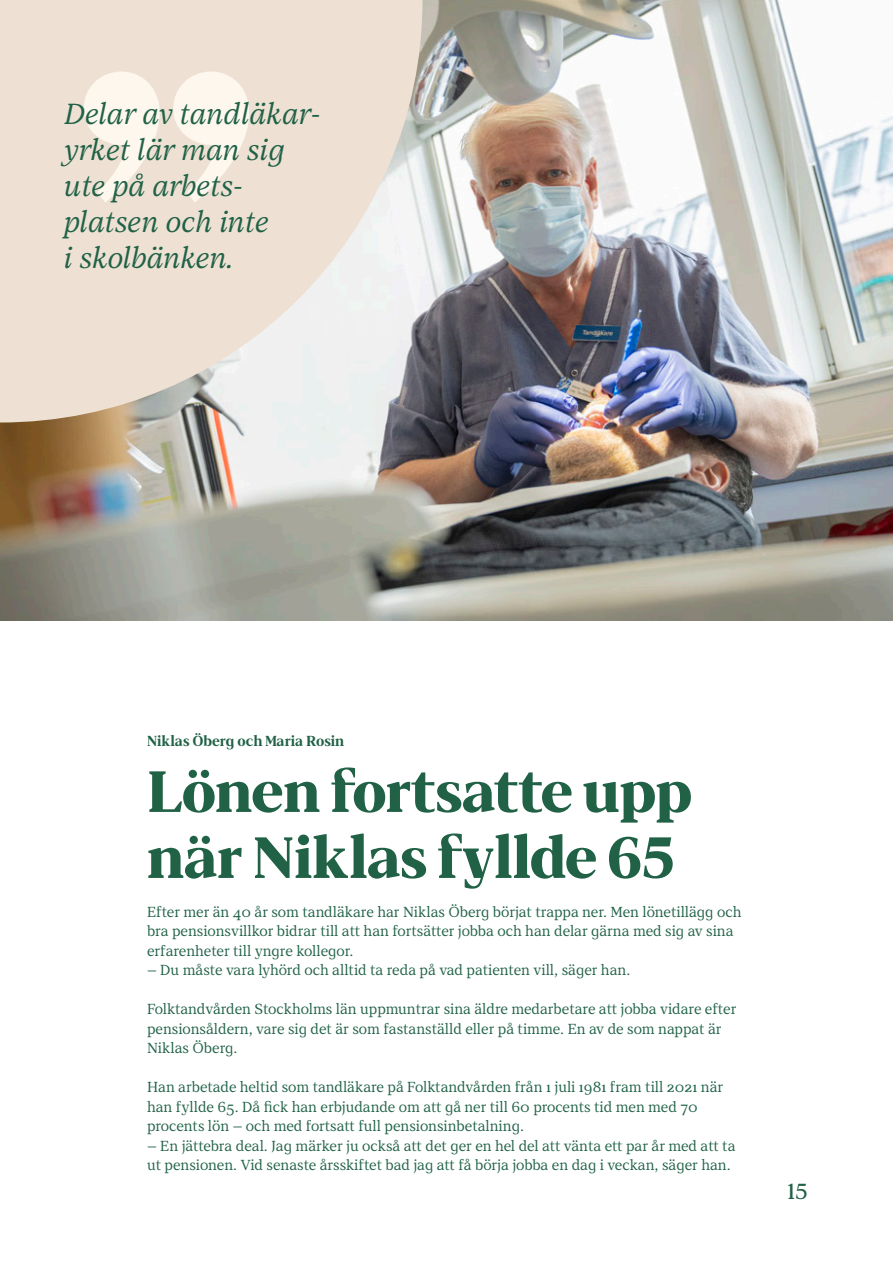
<style>
.page{position:relative;width:893px;height:1263px;background:#fff}
.page>*{position:absolute;margin:0;border:0;box-sizing:border-box;transform-origin:0 0}
.Rubrik_6_10_13__Bold_NEG__H6{font:700 450px "KPA";color:#fef7ee}
.Rubrik_1_40_44_Display_Black_H1{font:900 60px/66px "KPA Display";color:#216247}
.Citat{font:italic 30px/36px "KPA";color:#216247}
.t1{font:22.5px "KPA";color:#216247}
.Brödtext_1_nytt_stycke_10_13__primär__P{font:15px/19.5px "KPA";color:#216247}
.Brödtext_1_10_13__primär___P{font:15px/19.5px "KPA";color:#216247}
.Rubrik_5A_10_13_Bold__Utan_luft_innan__H{font:700 15px "KPA";color:#216247}
</style>
<div class="page">
<img style="left:0;top:0;width:893px;height:621px">
<svg style="left:0;top:0;width:422px;height:422px;background:#eae0d6"></svg>
<h6 class="Rubrik_6_10_13__Bold_NEG__H6" style="left:67px;top:-1px;width:205px">”</h6>
<p class="Citat" style="left:64px;top:96px;width:258px">Delar av tandläkar&shy;yrket lär man sig ute på arbets&shy;platsen och inte<br>i skolbänken.</p>
<h5 class="Rubrik_5A_10_13_Bold__Utan_luft_innan__H" style="left:147px;top:732px;width:198px">Niklas Öberg och Maria Rosin</h5>
<h1 class="Rubrik_1_40_44_Display_Black_H1" style="left:147px;top:758px;width:546px">Lönen fortsatte upp när Niklas fyllde 65</h1>
<p class="Brödtext_1_nytt_stycke_10_13__primär__P" style="left:147px;top:902px;width:596px">Efter mer än 40 år som tandläkare har Niklas Öberg börjat trappa ner. Men lönetillägg och bra pensionsvillkor bidrar till att han fortsätter jobba och han delar gärna med sig av sina erfarenheter till yngre kollegor.</p>
<p class="Brödtext_1_10_13__primär___P" style="left:147px;top:960px;width:485px">– Du måste vara lyhörd och alltid ta reda på vad patienten vill, säger han.</p>
<p class="Brödtext_1_nytt_stycke_10_13__primär__P" style="left:147px;top:999px;width:591px">Folktandvården Stockholms län uppmuntrar sina äldre medarbetare att jobba vidare efter pensionsåldern, vare sig det är som fastanställd eller på timme. En av de som nappat är<br>Niklas Öberg.</p>
<p class="Brödtext_1_nytt_stycke_10_13__primär__P" style="left:147px;top:1077px;width:578px">Han arbetade heltid som tandläkare på Folktandvården från 1 juli 1981 fram till 2021 när han fyllde 65. Då fick han erbjudande om att gå ner till 60 procents tid men med 70 procents lön – och med fortsatt full pensionsinbetalning.</p>
<p class="Brödtext_1_10_13__primär___P" style="left:147px;top:1136px;width:590px">– En jättebra deal. Jag märker ju också att det ger en hel del att vänta ett par år med att ta ut pensionen. Vid senaste årsskiftet bad jag att få börja jobba en dag i veckan, säger han.</p>
<h3 class="t1" style="left:788px;top:1178px;width:22px">15</h3>
</div>
